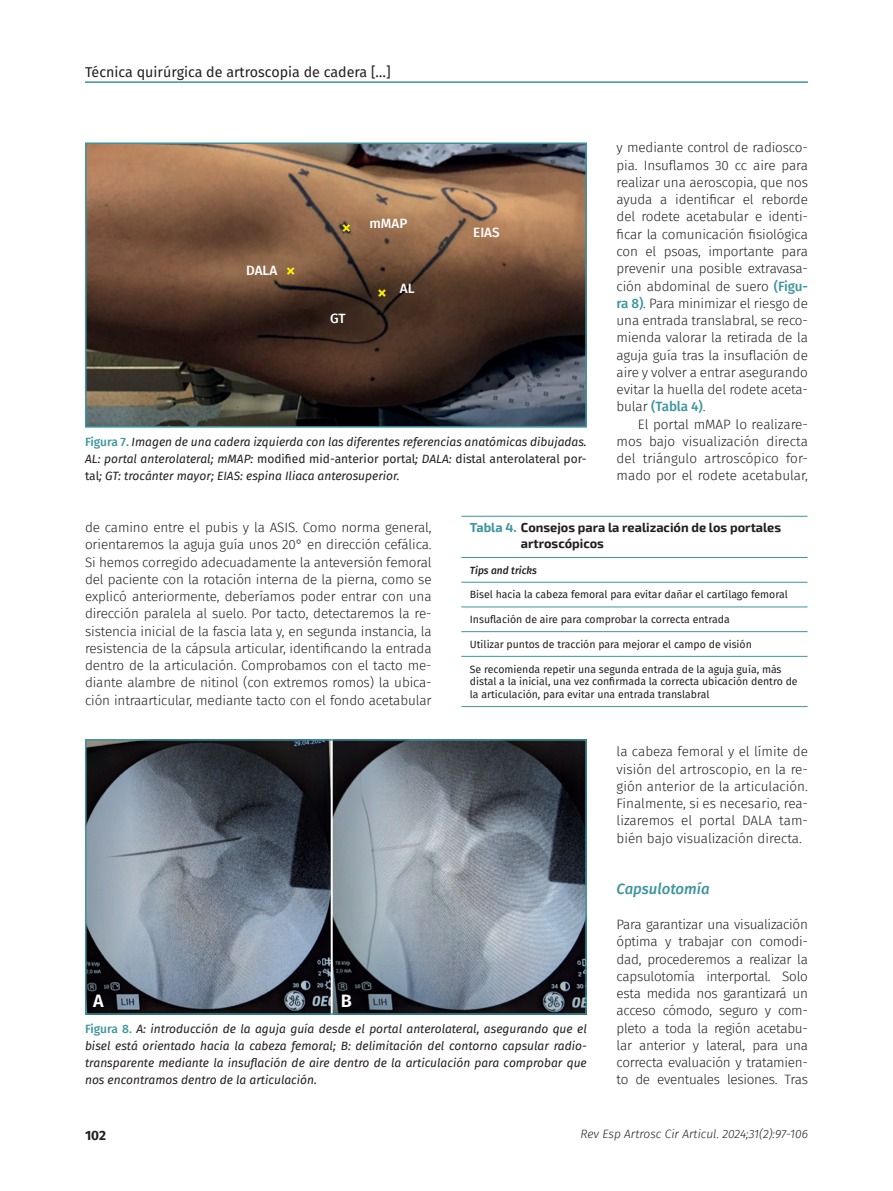
<style>
.page{position:relative;width:893px;height:1191px;background:#fff}
.page>*{position:absolute;margin:0;border:0;box-sizing:border-box;transform-origin:0 0}
.Subladillo_2_postsuladillo_1{font:500 19.5px "Fira Sans FS";color:#fff101}
.Letra_figura{font:600 18px "Fira Sans FS";color:#fff}
.Subladillo{font:italic 500 15px "Fira Sans FS";color:#3d959e}
.t1{font:14.25px "Fira Sans FS";color:#231f20}
.Párrafo_general{font:13.5px/17.2px "Fira Sans Light FS";letter-spacing:-.01em;color:#231f20;text-align:justify}
.Primer_párrafo{font:13.5px/17.2px "Fira Sans Light FS";letter-spacing:-.02em;color:#231f20;text-align:justify}
.Subladillo_2_postsuladillo_1-2{font:500 13.5px "Fira Sans FS";color:#fff}
.t2{font:700 13.5px "Fira Sans FS";color:#231f20}
.Título_tabla{font:700 12.75px/15.3px "Exo 2";color:#231f20}
.Pie_de_foto{font:italic 12px/17.2px "Fira Sans FS";color:#231f20;text-align:justify}
.t3{font:italic 300 12px "Fira Sans FS";color:#231f20}
.Texto_tabla{font:10.5px/12.8px "Fira Sans FS";color:#231f20}
.Nombre_columna_tabla{font:italic 500 10.5px "Fira Sans FS";color:#231f20}
.s1{font-weight:500;font-style:normal;color:#3d959e}
.s2{font-style:normal}
.s3{font-family:"Fira Sans FS";font-weight:500;color:#3d959e}
.s4{color:#3d959e}
</style>
<div class="page">
<hr style="left:85px;top:81px;width:723px;height:2px;background:#3d959e">
<img style="left:88px;top:145px;width:496px;height:279px">
<div style="left:85px;top:142px;width:502px;height:285px;border:2px solid #3d959e"></div>
<img style="left:88px;top:742px;width:496px;height:269px">
<div style="left:85px;top:739px;width:502px;height:275px;border:2px solid #3d959e"></div>
<svg style="left:461px;top:581px;width:346px;height:75px"></svg>
<hr style="left:461px;top:557px;width:346px;height:1px;background:#3d959e">
<hr style="left:461px;top:582px;width:346px;height:1px;background:#3d959e">
<hr style="left:461px;top:606px;width:346px;height:1px;background:#3d959e">
<hr style="left:461px;top:631px;width:346px;height:1px;background:#3d959e">
<hr style="left:461px;top:656px;width:346px;height:1px;background:#3d959e">
<hr style="left:461px;top:706px;width:346px;height:1px;background:#3d959e">
<hr style="left:461px;top:516px;width:346px;height:1px;background:#3d959e">
<p class="t1" style="left:85px;top:62px;width:307px">Técnica quirúrgica de artroscopia de cadera […]</p>
<p class="Subladillo_2_postsuladillo_1-2" style="left:246px;top:261px;width:33px">DALA</p>
<p class="Subladillo_2_postsuladillo_1" style="left:286px;top:255px;width:11px">×</p>
<p class="Subladillo_2_postsuladillo_1" style="left:341px;top:212px;width:11px">×</p>
<p class="Subladillo_2_postsuladillo_1-2" style="left:369px;top:213px;width:39px">mMAP</p>
<p class="Subladillo_2_postsuladillo_1-2" style="left:330px;top:308px;width:17px">GT</p>
<p class="Subladillo_2_postsuladillo_1" style="left:377px;top:277px;width:11px">×</p>
<p class="Subladillo_2_postsuladillo_1-2" style="left:400px;top:278px;width:16px">AL</p>
<p class="Subladillo_2_postsuladillo_1-2" style="left:473px;top:222px;width:28px">EIAS</p>
<p class="Pie_de_foto" style="left:85px;top:433px;width:503px"><span class="s1">Figura 7.</span> Imagen de una cadera izquierda con las diferentes referencias anatómicas dibujadas.<br>AL: portal anterolateral; mMAP: <span class="s2">modified mid-anterior portal</span>; DALA: <span class="s2">distal anterolateral por&shy;tal</span>; GT: trocánter mayor; EIAS: espina Iliaca anterosuperior.</p>
<p class="Párrafo_general" style="left:617px;top:139px;width:193px">y mediante control de radiosco&shy;pia. Insuflamos 30 cc aire para realizar una aeroscopia, que nos ayuda a identificar el reborde del rodete acetabular e identi&shy;ficar la comunicación fisiológica con el psoas, importante para prevenir una posible extravasa&shy;ción abdominal de suero <span class="s3">(Figu&shy;ra 8)</span>. Para minimizar el riesgo de una entrada translabral, se reco&shy;mienda valorar la retirada de la aguja guía tras la insuflación de aire y volver a entrar asegurando evitar la huella del rodete aceta&shy;bular <span class="s3">(Tabla 4)</span>.</p>
<p class="Párrafo_general" style="left:617px;top:415px;width:193px;text-indent:21px">El portal mMAP lo realizare&shy;mos bajo visualización directa del triángulo artroscópico for&shy;mado por el rodete acetabular,</p>
<p class="Párrafo_general" style="left:85px;top:519px;width:348px">de camino entre el pubis y la ASIS. Como norma general, orientaremos la aguja guía unos 20° en dirección cefálica.<br>Si hemos corregido adecuadamente la anteversión femoral del paciente con la rotación interna de la pierna, como se explicó anteriormente, deberíamos poder entrar con una dirección paralela al suelo. Por tacto, detectaremos la re&shy;sistencia inicial de la fascia lata y, en segunda instancia, la resistencia de la cápsula articular, identificando la entrada dentro de la articulación. Comprobamos con el tacto me&shy;diante alambre de nitinol (con extremos romos) la ubica&shy;ción intraarticular, mediante tacto con el fondo acetabular</p>
<p class="Título_tabla" style="left:521px;top:520px;width:262px;text-indent:-51px"><span class="s4">Tabla 4.</span> Consejos para la realización de los portales artroscópicos</p>
<p class="Nombre_columna_tabla" style="left:470px;top:562px;width:69px">Tips and tricks</p>
<p class="Texto_tabla" style="left:470px;top:588px;width:319px">Bisel hacia la cabeza femoral para evitar dañar el cartílago femoral</p>
<p class="Texto_tabla" style="left:470px;top:613px;width:261px">Insuflación de aire para comprobar la correcta entrada</p>
<p class="Texto_tabla" style="left:470px;top:638px;width:283px">Utilizar puntos de tracción para mejorar el campo de visión</p>
<p class="Texto_tabla" style="left:470px;top:662px;width:329px">Se recomienda repetir una segunda entrada de la aguja guía, más distal a la inicial, una vez confirmada la correcta ubicación dentro de la articulación, para evitar una entrada translabral</p>
<p class="Letra_figura" style="left:93px;top:987px;width:12px">A</p>
<p class="Letra_figura" style="left:341px;top:987px;width:13px">B</p>
<p class="Pie_de_foto" style="left:85px;top:1019px;width:503px"><span class="s1">Figura 8.</span> A: introducción de la aguja guía desde el portal anterolateral, asegurando que el bisel está orientado hacia la cabeza femoral; B: delimitación del contorno capsular radio&shy;transparente mediante la insuflación de aire dentro de la articulación para comprobar que nos encontramos dentro de la articulación.</p>
<p class="Párrafo_general" style="left:617px;top:743px;width:193px">la cabeza femoral y el límite de visión del artroscopio, en la re&shy;gión anterior de la articulación.<br>Finalmente, si es necesario, rea&shy;lizaremos el portal DALA tam&shy;bién bajo visualización directa.</p>
<p class="Subladillo" style="left:617px;top:878px;width:94px">Capsulotomía</p>
<p class="Primer_párrafo" style="left:617px;top:915px;width:193px">Para garantizar una visualización óptima y trabajar con comodi&shy;dad, procederemos a realizar la capsulotomía interportal. Solo esta medida nos garantizará un acceso cómodo, seguro y com&shy;pleto a toda la región acetabu&shy;lar anterior y lateral, para una correcta evaluación y tratamien&shy;to de eventuales lesiones. Tras</p>
<p class="t2" style="left:85px;top:1124px;width:22px">102</p>
<p class="t3" style="left:581px;top:1125px;width:229px">Rev Esp Artrosc Cir Articul. 2024;31(2):97-106</p>
</div>
